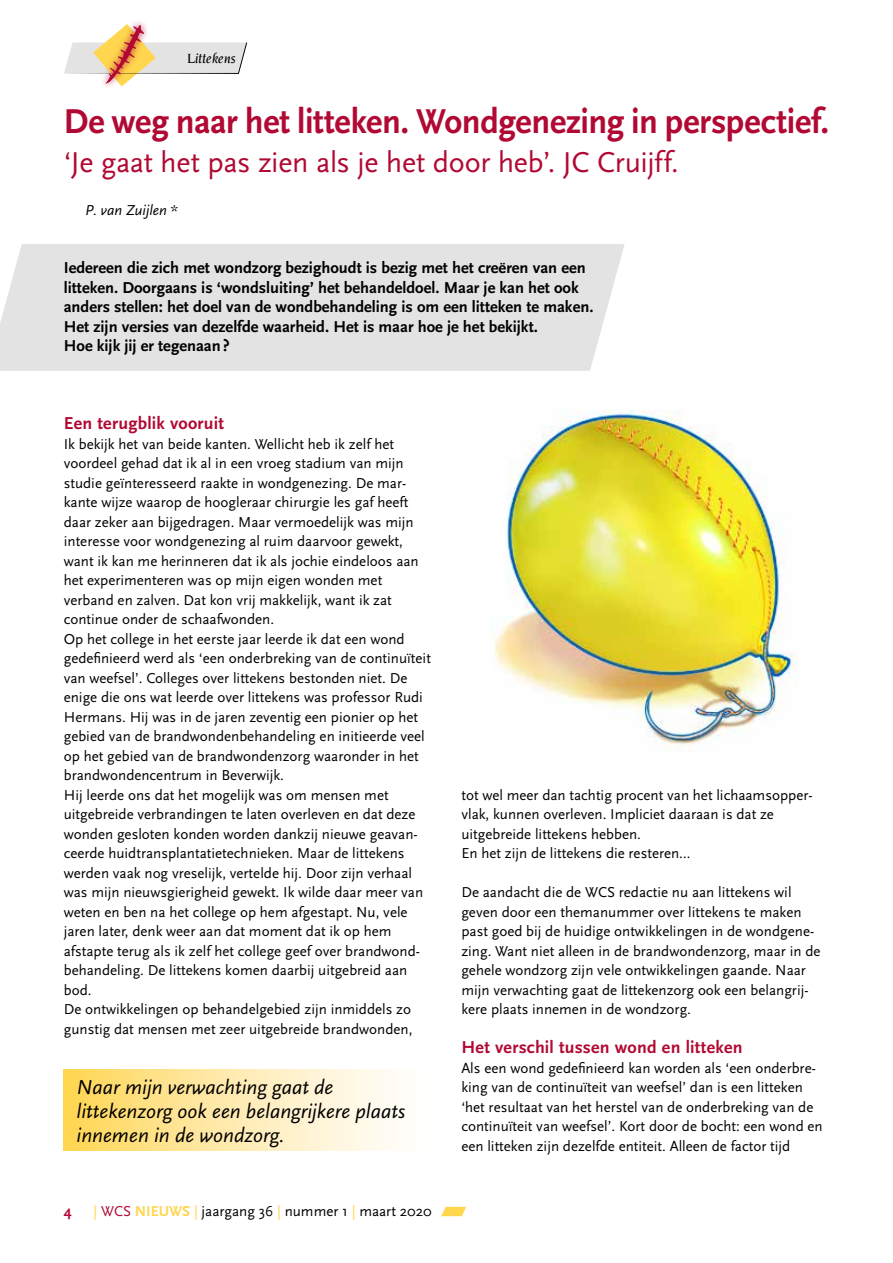
<style>
.page{position:relative;width:893px;height:1263px;background:#fff}
.page>*{position:absolute;margin:0;border:0;box-sizing:border-box;transform-origin:0 0}
.t1{font:700 36px "Scala Sans";letter-spacing:-.01em;color:#b10933;scale:.96 1}
.t2{font:30px "Scala Sans";letter-spacing:-.01em;color:#b10933}
.t3{font:italic 21px/24px "Scala Sans";color:#000}
.t4{font:700 18px "Scala Sans";letter-spacing:.01em;color:#b10933}
.t5{font:700 16.5px/19.5px "Scala Sans";color:#000}
.t6{font:15px/19.5px "Scala Sans";color:#000}
.t7{font:italic 15px "Scala Sans";color:#000}
.t8{font:700 15px "Scala Sans";color:#b10933}
.t9{font:italic 500 14.25px "Novarese Std";color:#000}
.s1{color:#ffd64d}
.s2{color:#b10933}
.s3{font-weight:700;color:#ffd64d}
</style>
<div class="page">
<svg style="left:441px;top:1207px;width:25px;height:9px"></svg>
<div style="left:0;top:244px;width:625px;height:127px;background:#e3e3e3"></div>
<img style="left:490px;top:410px;width:308px;height:341px">
<svg style="left:64px;top:24px;width:184px;height:62px"></svg>
<div style="left:64px;top:1069px;width:368px;height:82px;background:linear-gradient(to right,#ffd75b,#fff)"></div>
<p class="t9" style="left:187px;top:50px;width:50px">Littekens</p>
<h1 class="t1" style="left:64px;top:102px;width:799px">De weg naar het litteken. Wondgenezing in perspectief.</h1>
<h2 class="t2" style="left:64px;top:146px;width:616px">‘Je gaat het pas zien als je het door heb’. JC Cruijff.</h2>
<p class="t7" style="left:85px;top:202px;width:95px">P. van Zuijlen *</p>
<p class="t5" style="left:64px;top:259px;width:531px">Iedereen die zich met wondzorg bezighoudt is bezig met het creëren van een litteken. Doorgaans is ‘wondsluiting’ het behandeldoel. Maar je kan het ook anders stellen: het doel van de wondbehandeling is om een litteken te maken.<br>Het zijn versies van dezelfde waarheid. Het is maar hoe je het bekijkt.<br>Hoe kijk jij er tegenaan?</p>
<p class="t4" style="left:64px;top:414px;width:162px">Een terugblik vooruit</p>
<p class="t6" style="left:64px;top:434px;width:369px">Ik bekijk het van beide kanten. Wellicht heb ik zelf het voordeel gehad dat ik al in een vroeg stadium van mijn studie geïnteresseerd raakte in wondgenezing. De mar&shy;kante wijze waarop de hoogleraar chirurgie les gaf heeft daar zeker aan bijgedragen. Maar vermoedelijk was mijn interesse voor wondgenezing al ruim daarvoor gewekt, want ik kan me herinneren dat ik als jochie eindeloos aan het experimenteren was op mijn eigen wonden met verband en zalven. Dat kon vrij makkelijk, want ik zat continue onder de schaafwonden.<br>Op het college in het eerste jaar leerde ik dat een wond gedefinieerd werd als ‘een onderbreking van de continuïteit van weefsel’. Colleges over littekens bestonden niet. De enige die ons wat leerde over littekens was professor Rudi Hermans. Hij was in de jaren zeventig een pionier op het gebied van de brandwondenbehandeling en initieerde veel op het gebied van de brandwondenzorg waaronder in het brandwondencentrum in Beverwijk.<br>Hij leerde ons dat het mogelijk was om mensen met uitgebreide verbrandingen te laten overleven en dat deze wonden gesloten konden worden dankzij nieuwe geavan&shy;ceerde huidtransplantatietechnieken. Maar de littekens werden vaak nog vreselijk, vertelde hij. Door zijn verhaal was mijn nieuwsgierigheid gewekt. Ik wilde daar meer van weten en ben na het college op hem afgestapt. Nu, vele jaren later, denk weer aan dat moment dat ik op hem afstapte terug als ik zelf het college geef over brandwond&shy;behandeling. De littekens komen daarbij uitgebreid aan bod.<br>De ontwikkelingen op behandelgebied zijn inmiddels zo gunstig dat mensen met zeer uitgebreide brandwonden,</p>
<h3 class="t3" style="left:77px;top:1076px;width:330px">Naar mijn verwachting gaat de littekenzorg ook een belangrijkere plaats innemen in de wondzorg.</h3>
<p class="t8" style="left:64px;top:1203px;width:9px">4</p>
<p class="t6" style="left:94px;top:1202px;width:340px"><span class="s1">|</span> <span class="s2">WCS</span> <span class="s3">NIEUWS</span> <span class="s1">|</span> jaargang 36 <span class="s1">|</span> nummer 1 <span class="s1">|</span> maart 2020</p>
<p class="t6" style="left:461px;top:785px;width:353px">tot wel meer dan tachtig procent van het lichaamsopper&shy;vlak, kunnen overleven. Impliciet daaraan is dat ze uitgebreide littekens hebben.<br>En het zijn de littekens die resteren…</p>
<p class="t6" style="left:461px;top:883px;width:361px">De aandacht die de WCS redactie nu aan littekens wil geven door een themanummer over littekens te maken past goed bij de huidige ontwikkelingen in de wondgene&shy;zing. Want niet alleen in de brandwondenzorg, maar in de gehele wondzorg zijn vele ontwikkelingen gaande. Naar mijn verwachting gaat de littekenzorg ook een belangrij&shy;kere plaats innemen in de wondzorg.</p>
<p class="t4" style="left:461px;top:1038px;width:283px">Het verschil tussen wond en litteken</p>
<p class="t6" style="left:461px;top:1058px;width:363px">Als een wond gedefinieerd kan worden als ‘een onderbre&shy;king van de continuïteit van weefsel’ dan is een litteken ‘het resultaat van het herstel van de onderbreking van de continuïteit van weefsel’. Kort door de bocht: een wond en een litteken zijn dezelfde entiteit. Alleen de factor tijd</p>
</div>
